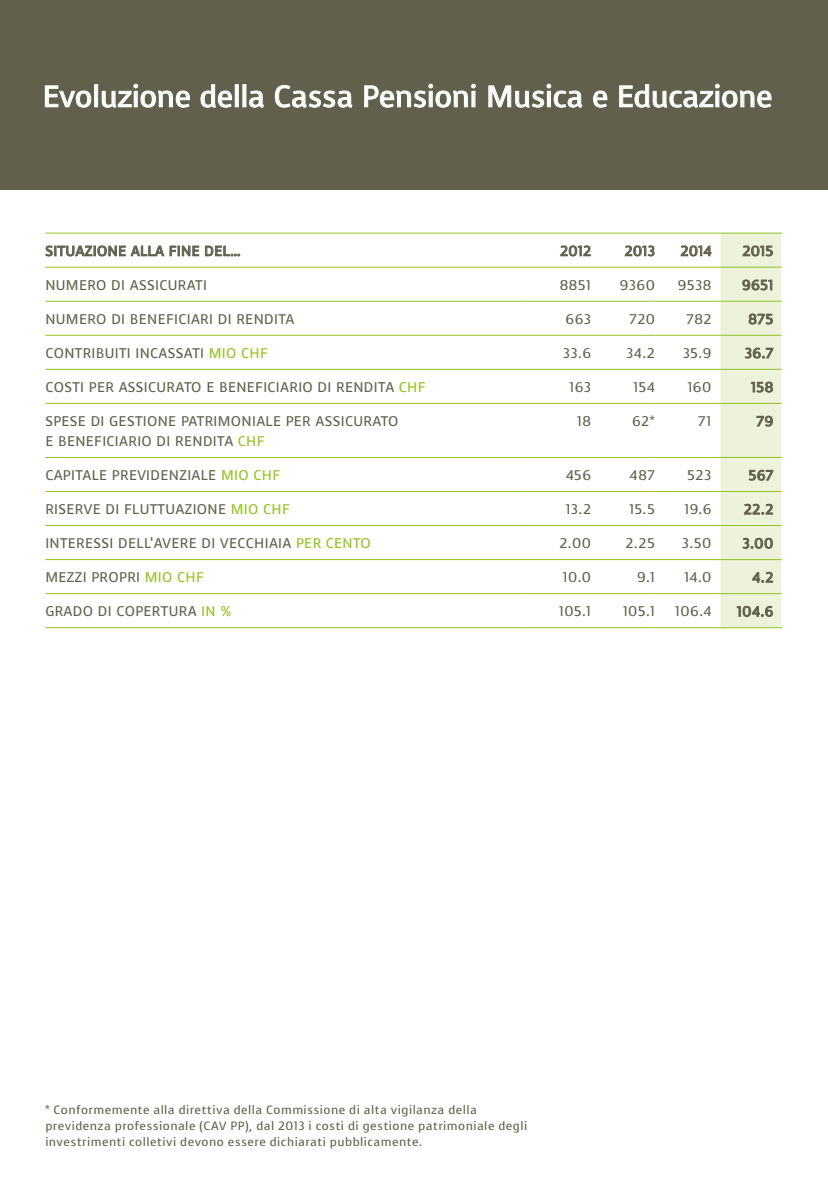
<style>
.page{position:relative;width:828px;height:1191px;background:#fff}
.page>*{position:absolute;margin:0;border:0;box-sizing:border-box;transform-origin:0 0}
.t1{font:30px "Voces";letter-spacing:-.01em;color:#fff}
.t2{font:14px/20px "Voces";letter-spacing:.025em;color:#60604d}
.t3{font:12px/16px "Voces";letter-spacing:.04em;color:#60604d}
.s1{color:#95c11f}
</style>
<div class="page">
<div style="left:0;top:0;width:828px;height:189px;background:#60604d"></div>
<hr style="left:45px;top:233px;width:479px;height:1px;background:#95c11f">
<hr style="left:524px;top:233px;width:75px;height:1px;background:#95c11f">
<hr style="left:599px;top:233px;width:56px;height:1px;background:#95c11f">
<hr style="left:655px;top:233px;width:65px;height:1px;background:#95c11f">
<hr style="left:45px;top:267px;width:479px;height:1px;background:#95c11f">
<hr style="left:524px;top:267px;width:75px;height:1px;background:#95c11f">
<hr style="left:599px;top:267px;width:56px;height:1px;background:#95c11f">
<hr style="left:655px;top:267px;width:65px;height:1px;background:#95c11f">
<hr style="left:45px;top:301px;width:479px;height:1px;background:#95c11f">
<hr style="left:524px;top:301px;width:75px;height:1px;background:#95c11f">
<hr style="left:599px;top:301px;width:56px;height:1px;background:#95c11f">
<hr style="left:655px;top:301px;width:65px;height:1px;background:#95c11f">
<hr style="left:45px;top:335px;width:479px;height:1px;background:#95c11f">
<hr style="left:524px;top:335px;width:75px;height:1px;background:#95c11f">
<hr style="left:599px;top:335px;width:56px;height:1px;background:#95c11f">
<hr style="left:655px;top:335px;width:65px;height:1px;background:#95c11f">
<hr style="left:45px;top:369px;width:479px;height:1px;background:#95c11f">
<hr style="left:524px;top:369px;width:75px;height:1px;background:#95c11f">
<hr style="left:599px;top:369px;width:56px;height:1px;background:#95c11f">
<hr style="left:655px;top:369px;width:65px;height:1px;background:#95c11f">
<hr style="left:45px;top:403px;width:479px;height:1px;background:#95c11f">
<hr style="left:524px;top:403px;width:75px;height:1px;background:#95c11f">
<hr style="left:599px;top:403px;width:56px;height:1px;background:#95c11f">
<hr style="left:655px;top:403px;width:65px;height:1px;background:#95c11f">
<hr style="left:45px;top:457px;width:479px;height:1px;background:#95c11f">
<hr style="left:655px;top:457px;width:65px;height:1px;background:#95c11f">
<hr style="left:45px;top:491px;width:479px;height:1px;background:#95c11f">
<hr style="left:524px;top:457px;width:75px;height:1px;background:#95c11f">
<hr style="left:599px;top:457px;width:56px;height:1px;background:#95c11f">
<hr style="left:655px;top:491px;width:65px;height:1px;background:#95c11f">
<hr style="left:524px;top:491px;width:75px;height:1px;background:#95c11f">
<hr style="left:599px;top:491px;width:56px;height:1px;background:#95c11f">
<hr style="left:45px;top:627px;width:479px;height:1px;background:#95c11f">
<hr style="left:524px;top:627px;width:75px;height:1px;background:#95c11f">
<hr style="left:599px;top:627px;width:56px;height:1px;background:#95c11f">
<hr style="left:655px;top:627px;width:65px;height:1px;background:#95c11f">
<hr style="left:720px;top:627px;width:62px;height:1px;background:#95c11f">
<hr style="left:45px;top:593px;width:479px;height:1px;background:#95c11f">
<hr style="left:524px;top:593px;width:75px;height:1px;background:#95c11f">
<hr style="left:599px;top:593px;width:56px;height:1px;background:#95c11f">
<hr style="left:655px;top:593px;width:65px;height:1px;background:#95c11f">
<hr style="left:45px;top:525px;width:479px;height:1px;background:#95c11f">
<hr style="left:524px;top:525px;width:75px;height:1px;background:#95c11f">
<hr style="left:599px;top:525px;width:56px;height:1px;background:#95c11f">
<hr style="left:655px;top:525px;width:65px;height:1px;background:#95c11f">
<hr style="left:45px;top:559px;width:479px;height:1px;background:#95c11f">
<hr style="left:524px;top:559px;width:75px;height:1px;background:#95c11f">
<hr style="left:599px;top:559px;width:56px;height:1px;background:#95c11f">
<hr style="left:655px;top:559px;width:65px;height:1px;background:#95c11f">
<svg style="left:45px;top:245px;width:154px;height:12px"></svg>
<svg style="left:205px;top:245px;width:35px;height:12px"></svg>
<svg style="left:560px;top:245px;width:31px;height:12px"></svg>
<svg style="left:624px;top:245px;width:31px;height:12px"></svg>
<svg style="left:680px;top:245px;width:32px;height:12px"></svg>
<svg style="left:720px;top:233px;width:62px;height:394px"></svg>
<svg style="left:45px;top:85px;width:46px;height:23px"></svg>
<div style="left:94px;top:84px;width:4px;height:23px;border:1px solid #fff"></div>
<svg style="left:102px;top:84px;width:88px;height:24px"></svg>
<svg style="left:200px;top:84px;width:32px;height:24px"></svg>
<div style="left:235px;top:84px;width:4px;height:23px;border:1px solid #fff"></div>
<svg style="left:249px;top:90px;width:15px;height:18px"></svg>
<svg style="left:275px;top:85px;width:77px;height:23px"></svg>
<svg style="left:364px;top:84px;width:112px;height:24px"></svg>
<svg style="left:488px;top:84px;width:94px;height:24px"></svg>
<svg style="left:593px;top:90px;width:14px;height:18px"></svg>
<svg style="left:619px;top:84px;width:152px;height:24px"></svg>
<h1 class="t1" style="left:43px;top:76px;width:731px">Evoluzione della Cassa Pensioni Musica e Educazione</h1>
<p class="t2" style="left:45px;top:241px;width:197px">SITUAZIONE ALLA FINE DEL…</p>
<p class="t2" style="left:560px;top:241px;width:32px">2012</p>
<p class="t2" style="left:624px;top:241px;width:32px">2013</p>
<p class="t2" style="left:680px;top:241px;width:32px">2014</p>
<p class="t2" style="left:742px;top:241px;width:32px">2015</p>
<p class="t2" style="left:45px;top:275px;width:163px">NUMERO DI ASSICURATI</p>
<p class="t2" style="left:560px;top:275px;width:33px">8851</p>
<p class="t2" style="left:620px;top:275px;width:36px">9360</p>
<p class="t2" style="left:678px;top:275px;width:35px">9538</p>
<p class="t2" style="left:742px;top:275px;width:33px">9651</p>
<p class="t2" style="left:45px;top:309px;width:250px">NUMERO DI BENEFICIARI DI RENDITA</p>
<p class="t2" style="left:565px;top:309px;width:27px">663</p>
<p class="t2" style="left:629px;top:309px;width:27px">720</p>
<p class="t2" style="left:686px;top:309px;width:26px">782</p>
<p class="t2" style="left:748px;top:309px;width:26px">875</p>
<p class="t2" style="left:45px;top:343px;width:224px">CONTRIBUITI INCASSATI <span class="s1">MIO CHF</span></p>
<p class="t2" style="left:563px;top:343px;width:30px">33.6</p>
<p class="t2" style="left:626px;top:343px;width:30px">34.2</p>
<p class="t2" style="left:682px;top:343px;width:30px">35.9</p>
<p class="t2" style="left:744px;top:343px;width:30px">36.7</p>
<p class="t2" style="left:45px;top:377px;width:382px">COSTI PER ASSICURATO E BENEFICIARIO DI RENDITA <span class="s1">CHF</span></p>
<p class="t2" style="left:569px;top:377px;width:23px">163</p>
<p class="t2" style="left:633px;top:377px;width:23px">154</p>
<p class="t2" style="left:688px;top:377px;width:25px">160</p>
<p class="t2" style="left:751px;top:377px;width:24px">158</p>
<p class="t2" style="left:45px;top:411px;width:355px">SPESE DI GESTIONE PATRIMONIALE PER ASSICURATO<br>E BENEFICIARIO DI RENDITA <span class="s1">CHF</span></p>
<p class="t2" style="left:577px;top:411px;width:15px">18</p>
<p class="t2" style="left:632px;top:411px;width:24px">62*</p>
<p class="t2" style="left:698px;top:411px;width:15px">71</p>
<p class="t2" style="left:756px;top:411px;width:18px">79</p>
<p class="t2" style="left:45px;top:465px;width:236px">CAPITALE PREVIDENZIALE <span class="s1">MIO CHF</span></p>
<p class="t2" style="left:566px;top:465px;width:26px">456</p>
<p class="t2" style="left:630px;top:465px;width:26px">487</p>
<p class="t2" style="left:687px;top:465px;width:26px">523</p>
<p class="t2" style="left:748px;top:465px;width:26px">567</p>
<p class="t2" style="left:45px;top:499px;width:246px">RISERVE DI FLUTTUAZIONE <span class="s1">MIO CHF</span></p>
<p class="t2" style="left:566px;top:499px;width:27px">13.2</p>
<p class="t2" style="left:629px;top:499px;width:27px">15.5</p>
<p class="t2" style="left:684px;top:499px;width:28px">19.6</p>
<p class="t2" style="left:743px;top:499px;width:31px">22.2</p>
<p class="t2" style="left:45px;top:533px;width:327px">INTERESSI DELL’AVERE DI VECCHIAIA <span class="s1">PER CENTO</span></p>
<p class="t2" style="left:559px;top:533px;width:33px">2.00</p>
<p class="t2" style="left:625px;top:533px;width:31px">2.25</p>
<p class="t2" style="left:682px;top:533px;width:31px">3.50</p>
<p class="t2" style="left:742px;top:533px;width:32px">3.00</p>
<p class="t2" style="left:45px;top:567px;width:160px">MEZZI PROPRI <span class="s1">MIO CHF</span></p>
<p class="t2" style="left:563px;top:567px;width:30px">10.0</p>
<p class="t2" style="left:637px;top:567px;width:19px">9.1</p>
<p class="t2" style="left:684px;top:567px;width:28px">14.0</p>
<p class="t2" style="left:752px;top:567px;width:22px">4.2</p>
<p class="t2" style="left:45px;top:601px;width:188px">GRADO DI COPERTURA <span class="s1">IN %</span></p>
<p class="t2" style="left:559px;top:601px;width:33px">105.1</p>
<p class="t2" style="left:623px;top:601px;width:33px">105.1</p>
<p class="t2" style="left:675px;top:601px;width:38px">106.4</p>
<p class="t2" style="left:737px;top:601px;width:38px">104.6</p>
<p class="t3" style="left:45px;top:1101px;width:483px">* Conformemente alla direttiva della Commissione di alta vigilanza della previdenza professionale (CAV PP), dal 2013 i costi di gestione patrimoniale degli investrimenti colletivi devono essere dichiarati pubblicamente.</p>
</div>
